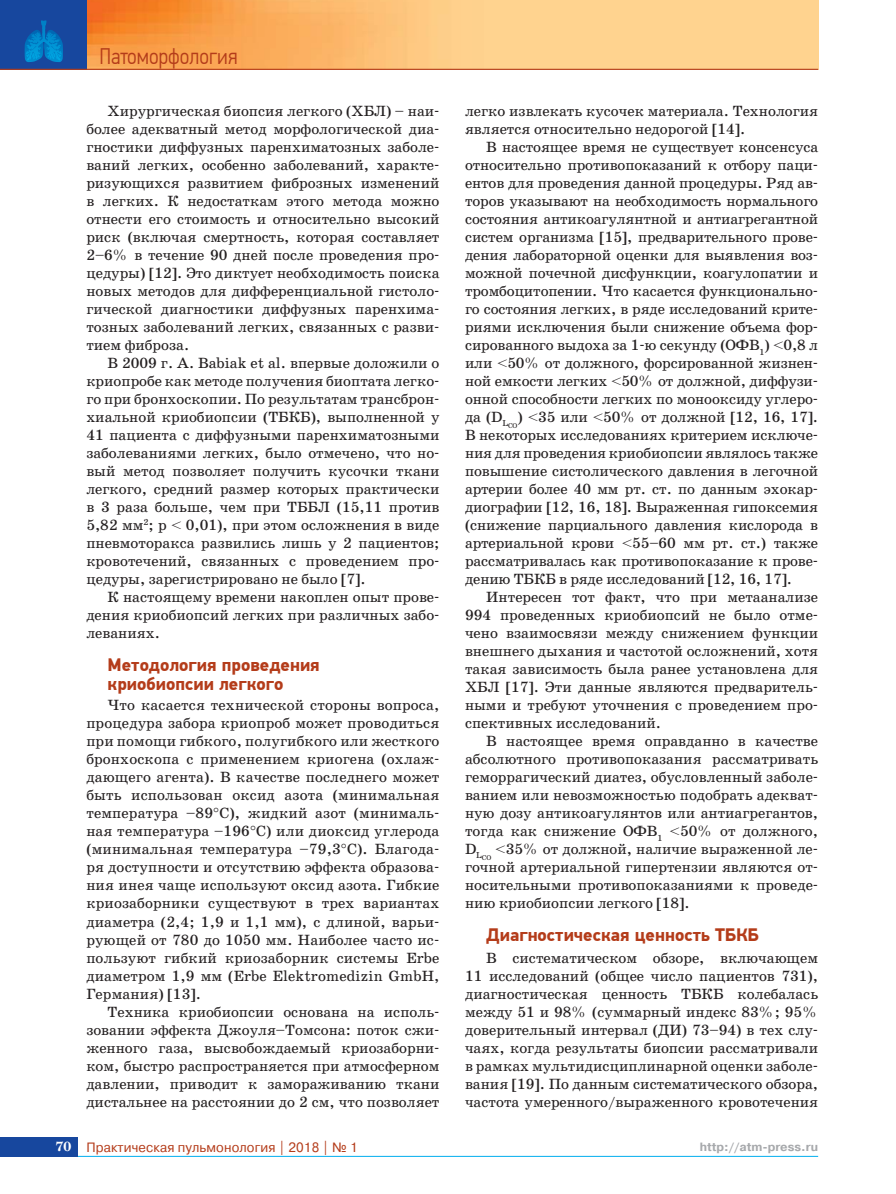
<style>
.page{position:relative;width:896px;height:1194px;background:#fff}
.page>*{position:absolute;margin:0;border:0;box-sizing:border-box;transform-origin:0 0}
.t1{font:300 22.5px "PF Din Text Cond Pro";color:#b43c1a}
.t2{font:700 18px/19.5px "PF Din Text Pro";color:#b43c1a}
.t3{font:15px/18px "School Book AC";color:#231f20;text-align:justify}
.t4{font:13.5px "Pragmatica C";letter-spacing:.01em;color:#b43c1a}
.t5{font:700 12px "Pragmatica C";color:#a7a9ac}
.s1{font-family:"School Book AC";font-weight:700;color:#fff}
</style>
<div class="page">
<img style="left:86px;top:0;width:732px;height:69px">
<hr style="left:0;top:1155px;width:818px;height:1px;background:#00aeef">
<div style="left:0;top:0;width:86px;height:69px;background:#17479e"></div>
<hr style="left:0;top:69px;width:818px;height:1px;background:#b43c1a">
<svg style="left:25px;top:20px;width:38px;height:42px"></svg>
<div style="left:0;top:1137px;width:78px;height:19px;background:#17479e"></div>
<h1 class="t1" style="left:99px;top:47px;width:140px">Патоморфология</h1>
<p class="t3" style="left:86px;top:103px;width:354px;text-indent:21px">Хирургическая биопсия легкого (ХБЛ) – наи&shy;более адекватный метод морфологической диа&shy;гностики диффузных паренхиматозных заболе&shy;ваний легких, особенно заболеваний, характе&shy;ризующихся развитием фиброзных изменений в легких. К недостаткам этого метода можно отнести его стоимость и относительно высокий риск (включая смертность, которая составляет 2–6% в течение 90 дней после проведения про&shy;цедуры) [12]. Это диктует необходимость поиска новых методов для дифференциальной гистоло&shy;гической диагностики диффузных паренхима&shy;тозных заболеваний легких, связанных с разви&shy;тием фиброза.</p>
<p class="t3" style="left:86px;top:355px;width:354px;text-indent:21px">В 2009 г. A. Babiak et al. впервые доложили о криопробе как методе получения биоптата легко&shy;го при бронхоскопии. По результатам трансброн&shy;хиальной криобиопсии (ТБКБ), выполненной у 41 пациента с диффузными паренхиматозными заболеваниями легких, было отмечено, что но&shy;вый метод позволяет получить кусочки ткани легкого, средний размер которых практически в 3 раза больше, чем при ТББЛ (15,11 против 5,82 мм<sup>2</sup>; p &lt; 0,01), при этом осложнения в виде пневмоторакса развились лишь у 2 пациентов; кровотечений, связанных с проведением про&shy;цедуры, зарегистрировано не было [7].</p>
<p class="t3" style="left:86px;top:589px;width:354px;text-indent:21px">К настоящему времени накоплен опыт прове&shy;дения криобиопсий легких при различных забо&shy;леваниях.</p>
<p class="t2" style="left:108px;top:656px;width:214px">Методология проведения криобиопсии легкого</p>
<p class="t3" style="left:86px;top:697px;width:354px;text-indent:21px">Что касается технической стороны вопроса, процедура забора криопроб может проводиться при помощи гибкого, полугибкого или жесткого бронхоскопа с применением криогена (охлаж&shy;дающего агента). В качестве последнего может быть использован оксид азота (минимальная температура –89 С), жидкий азот (минималь&shy;ная температура –196 С) или диоксид углерода (минимальная температура –79,3 С). Благода&shy;ря доступности и отсутствию эффекта образова&shy;ния инея чаще используют оксид азота. Гибкие криозаборники существуют в трех вариантах диаметра (2,4; 1,9 и 1,1 мм), с длиной, варьи&shy;рующей от 780 до 1050 мм. Наиболее часто ис&shy;пользуют гибкий криозаборник системы Erbe диаметром 1,9 мм (Erbe Elektromedizin GmbH, Германия) [13].</p>
<p class="t3" style="left:86px;top:1003px;width:354px;text-indent:21px">Техника криобиопсии основана на исполь&shy;зовании эффекта Джоуля–Томсона: поток сжи&shy;женного газа, высвобождаемый криозаборни&shy;ком, быстро распространяется при атмосферном давлении, приводит к замораживанию ткани дистальнее на расстоянии до 2 см, что позволяет</p>
<p class="t3" style="left:465px;top:103px;width:354px">легко извлекать кусочек материала. Технология является относительно недорогой [14].</p>
<p class="t3" style="left:465px;top:139px;width:354px;text-indent:21px">В настоящее время не существует консенсуса относительно противопоказаний к отбору паци&shy;ентов для проведения данной процедуры. Ряд ав&shy;торов указывают на необходимость нормального состояния антикоагулянтной и антиагрегантной систем организма [15], предварительного прове&shy;дения лабораторной оценки для выявления воз&shy;можной почечной дисфункции, коагулопатии и тромбоцитопении. Что касается функционально&shy;го состояния легких, в ряде исследований крите&shy;риями исключения были снижение объема фор&shy;сированного выдоха за 1-ю секунду (ОФВ<sub>1</sub>) &lt;0,8 л или &lt;50% от должного, форсированной жизнен&shy;ной емкости легких &lt;50% от должной, диффузи&shy;онной способности легких по монооксиду углеро&shy;да (D<sub>L</sub><sub>CO</sub>) &lt;35 или &lt;50% от должной [12, 16, 17].<br>В некоторых исследованиях критерием исключе&shy;ния для проведения криобиопсии являлось также повышение систолического давления в легочной артерии более 40 мм рт. ст. по данным эхокар&shy;диографии [12, 16, 18]. Выраженная гипоксемия (снижение парциального давления кислорода в артериальной крови &lt;55–60 мм рт. ст.) также рассматривалась как противопоказание к прове&shy;дению ТБКБ в ряде исследований [12, 16, 17].</p>
<p class="t3" style="left:465px;top:589px;width:354px;text-indent:21px">Интересен тот факт, что при метаанализе 994 проведенных криобиопсий не было отме&shy;чено взаимосвязи между снижением функции внешнего дыхания и частотой осложнений, хотя такая зависимость была ранее установлена для ХБЛ [17]. Эти данные являются предваритель&shy;ными и требуют уточнения с проведением про&shy;спективных исследований.</p>
<p class="t3" style="left:465px;top:733px;width:354px;text-indent:21px">В настоящее время оправданно в качестве абсолютного противопоказания рассматривать геморрагический диатез, обусловленный заболе&shy;ванием или невозможностью подобрать адекват&shy;ную дозу антикоагулянтов или антиагрегантов, тогда как снижение ОФВ<sub>1</sub> &lt;50% от должного, D<sub>L</sub><sub>CO</sub> &lt;35% от должной, наличие выраженной ле&shy;гочной артериальной гипертензии являются от&shy;носительными противопоказаниями к проведе&shy;нию криобиопсии легкого [18].</p>
<p class="t2" style="left:486px;top:926px;width:274px">Диагностическая ценность ТБКБ</p>
<p class="t3" style="left:465px;top:949px;width:354px;text-indent:21px">В систематическом обзоре, включающем 11 исследований (общее число пациентов 731), диагностическая ценность ТБКБ колебалась между 51 и 98% (суммарный индекс 83%; 95% доверительный интервал (ДИ) 73–94) в тех слу&shy;чаях, когда результаты биопсии рассматривали в рамках мультидисциплинарной оценки заболе&shy;вания [19]. По данным систематического обзора, частота умеренного/выраженного кровотечения</p>
<p class="t4" style="left:56px;top:1142px;width:303px"><span class="s1">70</span> Практическая пульмонология | 2018 | № 1</p>
<p class="t5" style="left:699px;top:1141px;width:120px">http://atm-press.ru</p>
</div>
